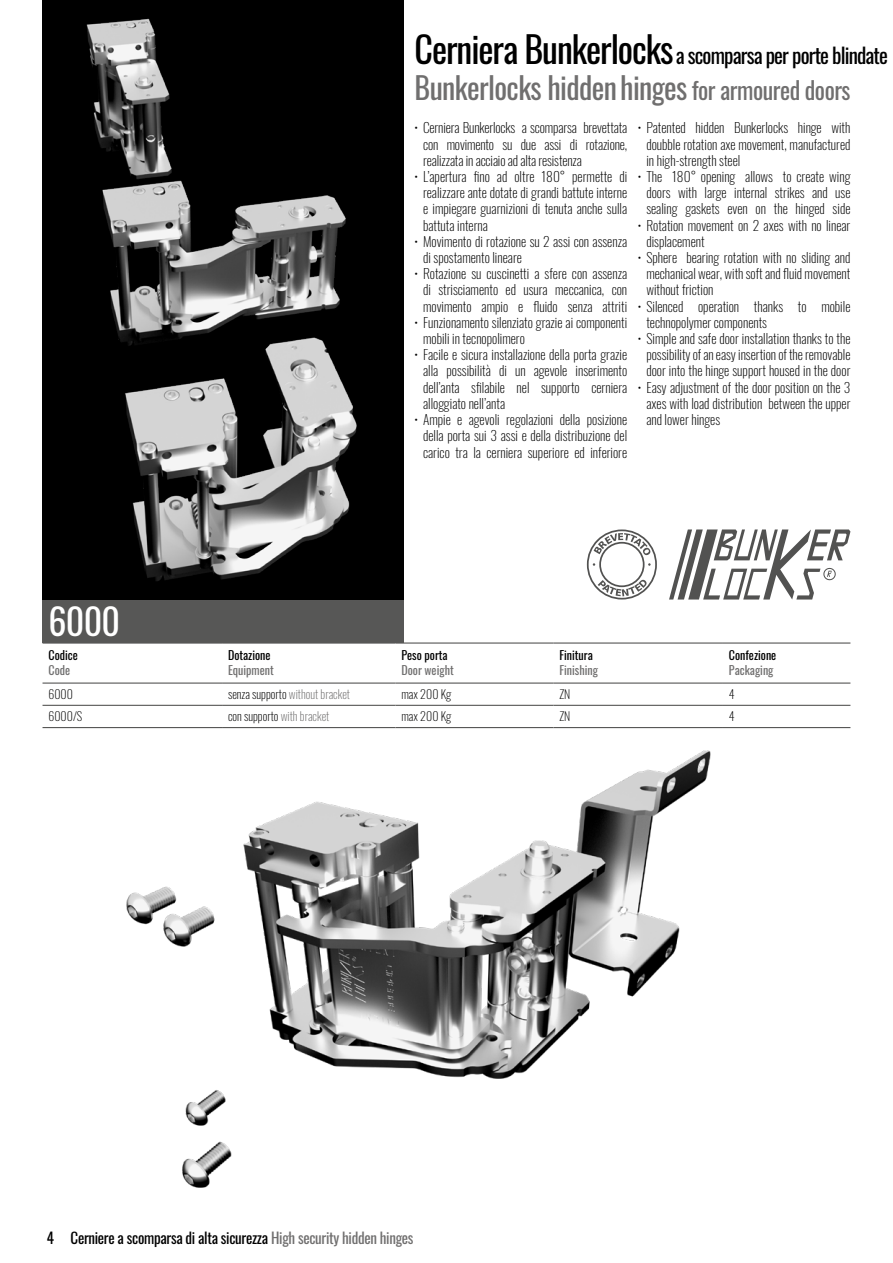
<style>
.page{position:relative;width:893px;height:1263px;background:#fff}
.page>*{position:absolute;margin:0;border:0;box-sizing:border-box;transform-origin:0 0}
.t1{font:36px "Oswald";color:#fff}
.t2{font:30px "Oswald";letter-spacing:-.02em;color:#706f6f}
.t3{font:21px "Oswald";letter-spacing:-.04em;color:#000}
.t4{font:15px "Oswald";letter-spacing:-.02em;color:#000}
.t5{font:200 13.5px/16.2px "Oswald";color:#000;text-align:justify}
.t6{font:200 12px "Oswald";color:#000}
.t7{font:12px "Oswald";color:#000}
.t8{font:12px "Oswald";color:#706f6f}
.t9{font:200 12px "Oswald";color:#706f6f}
.s1{font-size:36px}
.s2{font-size:24px}
.s3{color:#000}
.s4{color:#706f6f}
</style>
<div class="page">
<img style="left:126px;top:750px;width:585px;height:438px">
<hr style="left:43px;top:705px;width:179px;height:1px;background:#575756">
<hr style="left:222px;top:705px;width:173px;height:1px;background:#575756">
<hr style="left:395px;top:705px;width:158px;height:1px;background:#575756">
<hr style="left:553px;top:705px;width:170px;height:1px;background:#575756">
<hr style="left:723px;top:705px;width:127px;height:1px;background:#575756">
<hr style="left:43px;top:727px;width:179px;height:1px;background:#575756">
<hr style="left:222px;top:727px;width:173px;height:1px;background:#575756">
<hr style="left:395px;top:727px;width:158px;height:1px;background:#575756">
<hr style="left:553px;top:727px;width:170px;height:1px;background:#575756">
<hr style="left:723px;top:727px;width:127px;height:1px;background:#575756">
<hr style="left:43px;top:642px;width:179px;height:2px;background:#575756">
<hr style="left:222px;top:642px;width:173px;height:2px;background:#575756">
<hr style="left:395px;top:642px;width:158px;height:2px;background:#575756">
<hr style="left:553px;top:642px;width:170px;height:2px;background:#575756">
<hr style="left:723px;top:642px;width:127px;height:2px;background:#575756">
<hr style="left:43px;top:682px;width:179px;height:2px;background:#575756">
<hr style="left:222px;top:682px;width:173px;height:2px;background:#575756">
<hr style="left:395px;top:682px;width:158px;height:2px;background:#575756">
<hr style="left:553px;top:682px;width:170px;height:2px;background:#575756">
<hr style="left:723px;top:682px;width:127px;height:2px;background:#575756">
<div style="left:43px;top:599px;width:361px;height:43px;background:#575756"></div>
<div style="left:43px;top:0;width:361px;height:600px;background:#000"></div>
<img style="left:86px;top:18px;width:271px;height:563px">
<svg style="left:587px;top:529px;width:70px;height:70px"></svg>
<svg style="left:669px;top:529px;width:181px;height:70px"></svg>
<h3 class="t3" style="left:415px;top:37px;width:475px"><span class="s1">Cerniera Bunkerlocks</span>a scomparsa per porte blindate</h3>
<h2 class="t2" style="left:415px;top:61px;width:437px">Bunkerlocks hiddenhinges <span class="s2">for armoured doors</span></h2>
<h1 class="t1" style="left:48px;top:589px;width:73px">6000</h1>
<p class="t7" style="left:49px;top:645px;width:31px">Codice</p>
<p class="t8" style="left:49px;top:659px;width:23px">Code</p>
<p class="t7" style="left:228px;top:645px;width:44px">Dotazione</p>
<p class="t8" style="left:228px;top:659px;width:47px">Equipment</p>
<p class="t5" style="left:423px;top:118px;width:206px;text-indent:-9px">• Cerniera Bunkerlocks a scomparsa brevettata con movimento su due assi di rotazione, realizzata in acciaio ad alta resistenza</p>
<p class="t5" style="left:423px;top:167px;width:206px;text-indent:-9px">• L’apertura fino ad oltre 180° permette di realizzare ante dotate di grandi battute interne e impiegare guarnizioni di tenuta anche sulla battuta interna</p>
<p class="t5" style="left:423px;top:232px;width:206px;text-indent:-9px">• Movimento di rotazione su 2 assi con assenza di spostamento lineare</p>
<p class="t5" style="left:423px;top:264px;width:206px;text-indent:-9px">• Rotazione su cuscinetti a sfere con assenza di strisciamento ed usura meccanica, con movimento ampio e fluido senza attriti</p>
<p class="t5" style="left:423px;top:313px;width:206px;text-indent:-9px">• Funzionamento silenziato grazie ai componenti mobili in tecnopolimero</p>
<p class="t5" style="left:423px;top:345px;width:206px;text-indent:-9px">• Facile e sicura installazione della porta grazie alla possibilità di un agevole inserimento dell’anta sfilabile nel supporto cerniera alloggiato nell’anta</p>
<p class="t5" style="left:423px;top:410px;width:206px;text-indent:-9px">• Ampie e agevoli regolazioni della posizione della porta sui 3 assi e della distribuzione del carico tra la cerniera superiore ed inferiore</p>
<p class="t5" style="left:646px;top:118px;width:206px;text-indent:-9px">• Patented hidden Bunkerlocks hinge with doubble rotation axe movement, manufactured in high-strength steel</p>
<p class="t5" style="left:646px;top:167px;width:206px;text-indent:-9px">• The 180° opening allows to create wing doors with large internal strikes and use sealing gaskets even on the hinged side</p>
<p class="t5" style="left:646px;top:215px;width:206px;text-indent:-9px">• Rotation movement on 2 axes with no linear displacement</p>
<p class="t5" style="left:646px;top:248px;width:206px;text-indent:-9px">• Sphere bearing rotation with no sliding and mechanical wear, with soft and fluid movement without friction</p>
<p class="t5" style="left:646px;top:296px;width:206px;text-indent:-9px">• Silenced operation thanks to mobile technopolymer components</p>
<p class="t5" style="left:646px;top:329px;width:206px;text-indent:-9px">• Simple and safe door installation thanks to the possibility of an easy insertion of the removable door into the hinge support housed in the door</p>
<p class="t5" style="left:646px;top:377px;width:206px;text-indent:-9px">• Easy adjustment of the door position on the 3 axes with load distribution between the upper and lower hinges</p>
<p class="t7" style="left:401px;top:645px;width:48px">Peso porta</p>
<p class="t8" style="left:401px;top:659px;width:54px">Door weight</p>
<p class="t7" style="left:559px;top:645px;width:35px">Finitura</p>
<p class="t8" style="left:559px;top:659px;width:40px">Finishing</p>
<p class="t7" style="left:729px;top:645px;width:49px">Confezione</p>
<p class="t8" style="left:729px;top:659px;width:46px">Packaging</p>
<p class="t6" style="left:48px;top:683px;width:26px">6000</p>
<p class="t9" style="left:228px;top:683px;width:123px"><span class="s3">senza supporto</span> without bracket</p>
<p class="t6" style="left:401px;top:683px;width:51px">max 200 Kg</p>
<p class="t6" style="left:559px;top:683px;width:12px">ZN</p>
<p class="t6" style="left:729px;top:683px;width:7px">4</p>
<p class="t6" style="left:48px;top:705px;width:35px">6000/S</p>
<p class="t6" style="left:228px;top:705px;width:103px">con supporto <span class="s4">with bracket</span></p>
<p class="t6" style="left:401px;top:705px;width:51px">max 200 Kg</p>
<p class="t6" style="left:559px;top:705px;width:12px">ZN</p>
<p class="t6" style="left:729px;top:705px;width:7px">4</p>
<p class="t4" style="left:47px;top:1224px;width:368px">4 Cerniere a scomparsa di alta sicurezza <span class="s4">High security hidden hinges</span></p>
</div>
